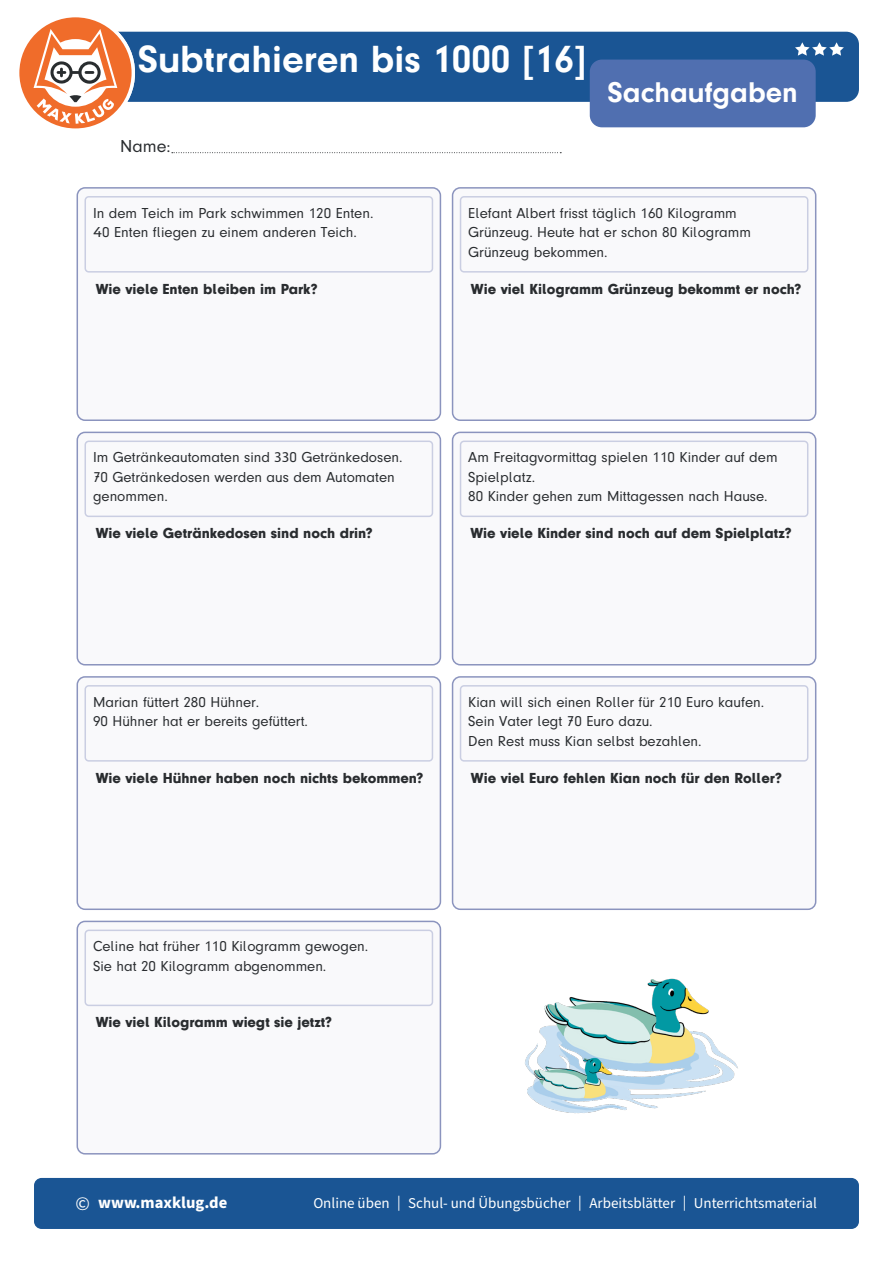
<style>
.page{position:relative;width:893px;height:1263px;background:#fff}
.page>*{position:absolute;margin:0;border:0;box-sizing:border-box;transform-origin:0 0}
.t1{font:700 39px "Mk Druckschrift N";color:#fff}
.t2{font:700 29.4px "Mk Druckschrift N";color:#fff}
.t3{font:18px "Mk Druckschrift N";color:#292c2f}
.t4{font:700 16.5px "Source Sans Pro";color:#fff}
.t5{font:15px/19.5px "Mk Druckschrift N";color:#292c2f}
.t6{font:15px "Mk Druckschrift N bl";color:#292c2f}
.t7{font:15px "Source Sans Pro";color:#fff}
.s1{font-weight:400;font-size:19.5px}
</style>
<div class="page">
<div style="left:135px;top:32px;width:724px;height:70px;background:#1a5594"></div>
<div style="left:34px;top:1178px;width:825px;height:51px;background:#1a5594;border-radius:8px"></div>
<svg style="left:19px;top:17px;width:116px;height:112px"></svg>
<svg style="left:795px;top:42px;width:49px;height:14px"></svg>
<div style="left:453px;top:188px;width:363px;height:232px;background:#f9f9fb;border-radius:8px"></div>
<div style="left:452px;top:187px;width:364px;height:234px;border:2px solid #8b94be;border-radius:8px"></div>
<div style="left:453px;top:677px;width:363px;height:232px;background:#f9f9fb;border-radius:8px"></div>
<div style="left:452px;top:676px;width:364px;height:234px;border:2px solid #8b94be;border-radius:8px"></div>
<div style="left:453px;top:432px;width:363px;height:233px;background:#f9f9fb;border-radius:8px"></div>
<div style="left:452px;top:432px;width:364px;height:233px;border:2px solid #8b94be;border-radius:8px"></div>
<div style="left:77px;top:921px;width:363px;height:233px;background:#f9f9fb;border-radius:8px"></div>
<div style="left:77px;top:921px;width:364px;height:233px;border:2px solid #8b94be;border-radius:8px"></div>
<div style="left:77px;top:677px;width:363px;height:232px;background:#f9f9fb;border-radius:8px"></div>
<div style="left:77px;top:676px;width:364px;height:234px;border:2px solid #8b94be;border-radius:8px"></div>
<div style="left:77px;top:432px;width:363px;height:233px;background:#f9f9fb;border-radius:8px"></div>
<div style="left:77px;top:432px;width:364px;height:233px;border:2px solid #8b94be;border-radius:8px"></div>
<div style="left:77px;top:188px;width:363px;height:232px;background:#f9f9fb;border-radius:8px"></div>
<div style="left:77px;top:187px;width:364px;height:234px;border:2px solid #8b94be;border-radius:8px"></div>
<div style="left:85px;top:196px;width:348px;height:77px;border:2px solid #cacee2;border-radius:4px"></div>
<div style="left:85px;top:441px;width:348px;height:76px;border:2px solid #cacee2;border-radius:4px"></div>
<div style="left:85px;top:685px;width:348px;height:77px;border:2px solid #cacee2;border-radius:4px"></div>
<div style="left:85px;top:929px;width:348px;height:77px;border:2px solid #cacee2;border-radius:4px"></div>
<div style="left:460px;top:196px;width:348px;height:77px;border:2px solid #cacee2;border-radius:4px"></div>
<div style="left:460px;top:441px;width:348px;height:76px;border:2px solid #cacee2;border-radius:4px"></div>
<div style="left:460px;top:685px;width:348px;height:77px;border:2px solid #cacee2;border-radius:4px"></div>
<div style="left:590px;top:60px;width:226px;height:67px;background:#506fb0;border-radius:12px"></div>
<svg style="left:172px;top:152px;width:389px;height:1px"></svg>
<img style="left:525px;top:978px;width:213px;height:136px">
<p class="t1" style="left:138px;top:37px;width:450px">Subtrahieren bis 1000 [16]</p>
<p class="t3" style="left:120px;top:136px;width:52px">Name:</p>
<h2 class="t2" style="left:608px;top:75px;width:192px">Sachaufgaben</h2>
<p class="t5" style="left:93px;top:203px;width:282px">In dem Teich im Park schwimmen 120 Enten.</p>
<p class="t5" style="left:93px;top:223px;width:265px">40 Enten fliegen zu einem anderen Teich.</p>
<p class="t5" style="left:468px;top:203px;width:284px">Elefant Albert frisst täglich 160 Kilogramm<br>Grünzeug. Heute hat er schon 80 Kilogramm<br>Grünzeug bekommen.</p>
<p class="t6" style="left:96px;top:280px;width:223px">Wie viele Enten bleiben im Park?</p>
<p class="t6" style="left:471px;top:280px;width:332px">Wie viel Kilogramm Grünzeug bekommt er noch?</p>
<p class="t5" style="left:93px;top:448px;width:311px">Im Getränkeautomaten sind 330 Getränkedosen.</p>
<p class="t5" style="left:93px;top:467px;width:303px">70 Getränkedosen werden aus dem Automaten genommen.</p>
<p class="t5" style="left:468px;top:448px;width:311px">Am Freitagvormittag spielen 110 Kinder auf dem<br>Spielplatz.</p>
<p class="t5" style="left:468px;top:487px;width:301px">80 Kinder gehen zum Mittagessen nach Hause.</p>
<p class="t6" style="left:96px;top:525px;width:278px">Wie viele Getränkedosen sind noch drin?</p>
<p class="t6" style="left:470px;top:524px;width:323px">Wie viele Kinder sind noch auf dem Spielplatz?</p>
<p class="t5" style="left:93px;top:692px;width:168px">Marian füttert 280 Hühner.</p>
<p class="t5" style="left:93px;top:712px;width:217px">90 Hühner hat er bereits gefüttert.</p>
<p class="t6" style="left:96px;top:769px;width:329px">Wie viele Hühner haben noch nichts bekommen?</p>
<p class="t5" style="left:468px;top:692px;width:297px">Kian will sich einen Roller für 210 Euro kaufen.</p>
<p class="t5" style="left:468px;top:712px;width:186px">Sein Vater legt 70 Euro dazu.</p>
<p class="t5" style="left:468px;top:731px;width:235px">Den Rest muss Kian selbst bezahlen.</p>
<p class="t6" style="left:471px;top:769px;width:312px">Wie viel Euro fehlen Kian noch für den Roller?</p>
<p class="t5" style="left:93px;top:937px;width:277px">Celine hat früher 110 Kilogramm gewogen.</p>
<p class="t5" style="left:93px;top:956px;width:235px">Sie hat 20 Kilogramm abgenommen.</p>
<p class="t6" style="left:96px;top:1013px;width:238px">Wie viel Kilogramm wiegt sie jetzt?</p>
<p class="t4" style="left:75px;top:1191px;width:153px"><span class="s1">©</span> www.maxklug.de</p>
<p class="t7" style="left:313px;top:1193px;width:505px">Online üben | Schul- und Übungsbücher | Arbeitsblätter | Unterrichtsmaterial</p>
</div>
